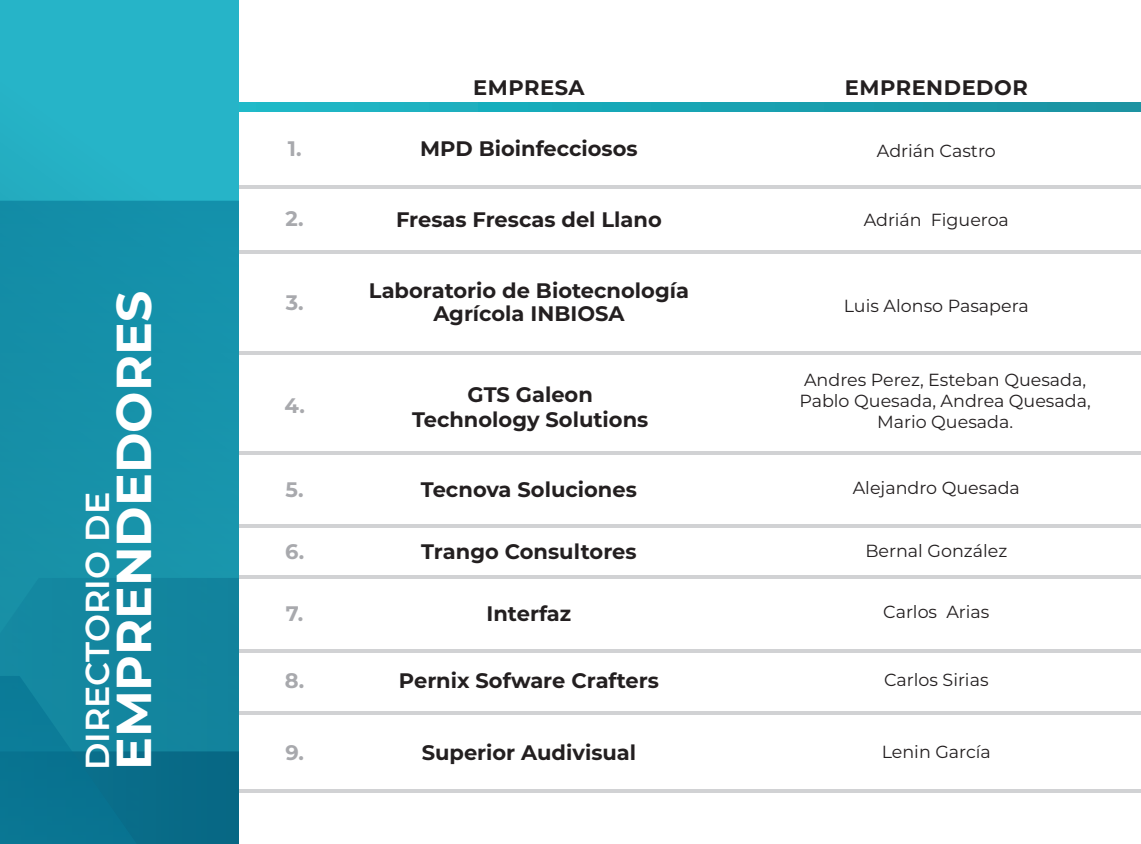
<style>
.page{position:relative;width:1141px;height:844px;background:#fff}
.page>*{position:absolute;margin:0;border:0;box-sizing:border-box;transform-origin:0 0}
.t1{font:700 49px "Montserrat";color:#fff}
.t2{font:600 33.25px "Montserrat";color:#fff}
.t3{font:700 21px "Montserrat";color:#231f20}
.t4{font:700 21px "Montserrat";letter-spacing:.025em;color:#231f20}
.t5{font:700 21px "Montserrat";color:#a8a9ad}
.t6{font:17.5px/21px "Montserrat";color:#231f20;text-align:center}
</style>
<div class="page">
<svg style="left:238px;top:102px;width:903px;height:10px;background:#1aa5b4"></svg>
<hr style="left:231px;top:185px;width:910px;height:4px;background:#d1d2d4">
<hr style="left:231px;top:524px;width:910px;height:3px;background:#d1d2d4">
<hr style="left:231px;top:351px;width:910px;height:3px;background:#d1d2d4">
<hr style="left:231px;top:250px;width:910px;height:3px;background:#d1d2d4">
<hr style="left:231px;top:575px;width:910px;height:3px;background:#d1d2d4">
<svg style="left:238px;top:648px;width:903px;height:4px;fill:#d1d2d4"></svg>
<hr style="left:231px;top:451px;width:910px;height:3px;background:#d1d2d4">
<svg style="left:238px;top:710px;width:903px;height:4px;fill:#d1d2d4"></svg>
<hr style="left:231px;top:789px;width:910px;height:3px;background:#d1d2d4">
<div style="left:0;top:0;width:238px;height:843px;background:#26b4c8"></div>
<div style="left:0;top:201px;width:238px;height:376px;background:#1691a9"></div>
<div style="left:0;top:577px;width:238px;height:98px;background:#13869f"></div>
<svg style="left:0;top:675px;width:238px;height:168px;background:#0c7893"></svg>
<p class="t1" style="left:98px;top:770px;width:480px;rotate:-90deg">EMPRENDEDORES</p>
<p class="t2" style="left:74px;top:770px;width:279px;rotate:-90deg">DIRECTORIO DE</p>
<p class="t4" style="left:473px;top:72px;width:113px">EMPRESA</p>
<p class="t4" style="left:845px;top:72px;width:184px">EMPRENDEDOR</p>
<p class="t5" style="left:288px;top:133px;width:15px">1.</p>
<p class="t3" style="left:420px;top:133px;width:219px">MPD Bioinfecciosos</p>
<p class="t6" style="left:877px;top:140px;width:120px">Adrián Castro</p>
<p class="t5" style="left:286px;top:203px;width:20px">2.</p>
<p class="t3" style="left:396px;top:204px;width:267px">Fresas Frescas del Llano</p>
<p class="t6" style="left:864px;top:208px;width:147px">Adrián Figueroa</p>
<p class="t5" style="left:286px;top:288px;width:19px">3.</p>
<p class="t3" style="left:369px;top:275px;width:322px">Laboratorio de Biotecnología</p>
<p class="t3" style="left:433px;top:298px;width:193px">Agrícola INBIOSA</p>
<p class="t6" style="left:844px;top:294px;width:187px">Luis Alonso Pasapera</p>
<p class="t5" style="left:284px;top:390px;width:22px">4.</p>
<p class="t3" style="left:467px;top:379px;width:127px">GTS Galeon</p>
<p class="t3" style="left:412px;top:404px;width:238px">Technology Solutions</p>
<p class="t6" style="left:799px;top:369px;width:293px">Andres Perez, Esteban Quesada,<br>Pablo Quesada, Andrea Quesada,<br>Mario Quesada.</p>
<p class="t5" style="left:286px;top:474px;width:19px">5.</p>
<p class="t3" style="left:421px;top:474px;width:218px">Tecnova Soluciones</p>
<p class="t6" style="left:853px;top:476px;width:169px">Alejandro Quesada</p>
<p class="t5" style="left:285px;top:536px;width:21px">6.</p>
<p class="t3" style="left:421px;top:536px;width:217px">Trango Consultores</p>
<p class="t6" style="left:865px;top:539px;width:143px">Bernal González</p>
<p class="t5" style="left:286px;top:597px;width:19px">7.</p>
<p class="t3" style="left:487px;top:597px;width:86px">Interfaz</p>
<p class="t6" style="left:883px;top:601px;width:108px">Carlos Arias</p>
<p class="t5" style="left:285px;top:665px;width:21px">8.</p>
<p class="t3" style="left:399px;top:665px;width:261px">Pernix Sofware Crafters</p>
<p class="t6" style="left:884px;top:668px;width:106px">Carlos Sirias</p>
<p class="t5" style="left:285px;top:737px;width:20px">9.</p>
<p class="t3" style="left:422px;top:737px;width:216px">Superior Audivisual</p>
<p class="t6" style="left:882px;top:740px;width:111px">Lenin García</p>
</div>
